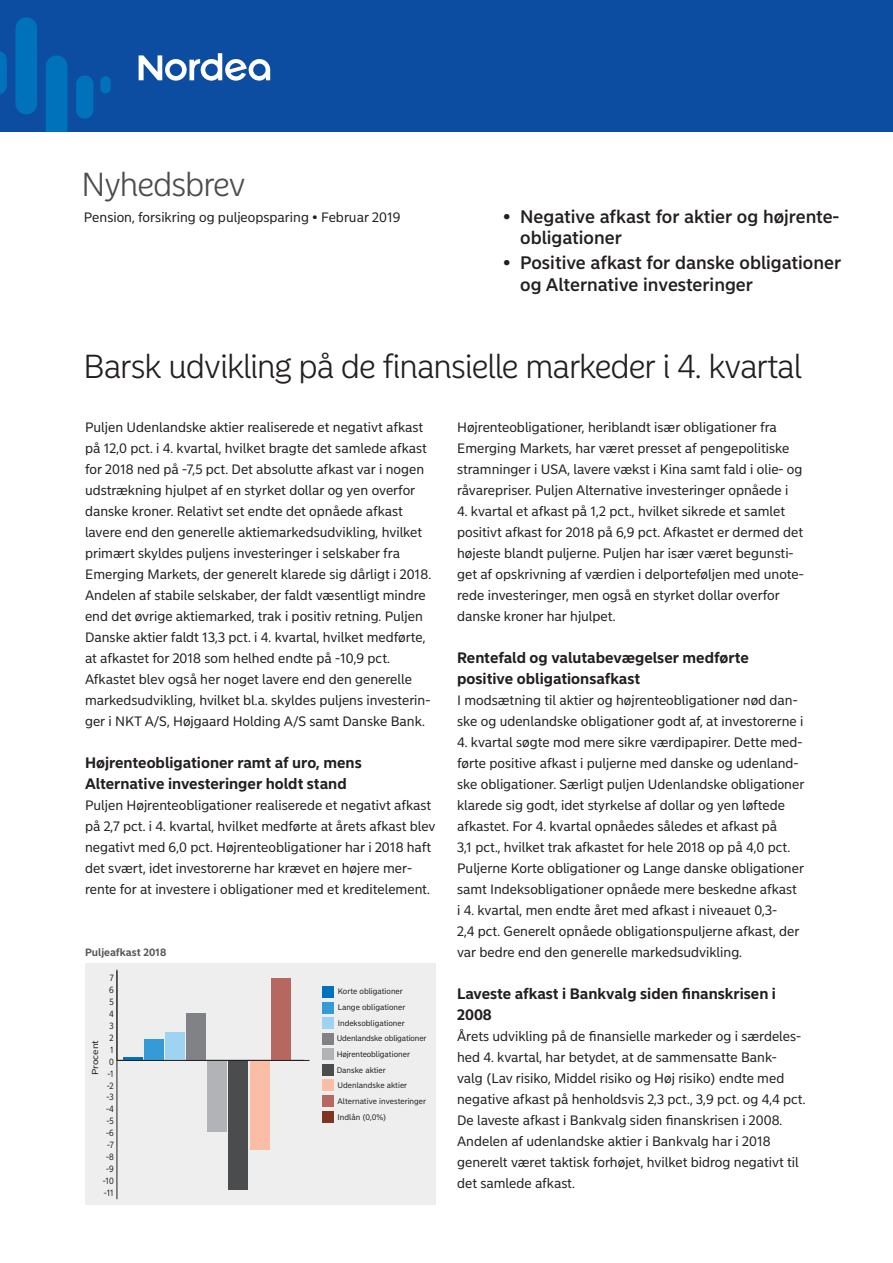
<style>
.page{position:relative;width:893px;height:1263px;background:#fff}
.page>*{position:absolute;margin:0;border:0;box-sizing:border-box;transform-origin:0 0}
.t1{font:300 33px "Nordea Sans Large";letter-spacing:-.01em;color:#231f20}
.t2{font:300 33px "Nordea Sans Large";letter-spacing:-.01em;color:#4b4c4d}
.t3{font:500 18px/21px "Nordea Sans Small";color:#231f20}
.t4{font:700 15px/21px "Nordea Sans Small";color:#231f20}
.t5{font:13.5px/21px "Nordea Sans Small";color:#231f20}
.t6{font:700 10.5px "Nordea Sans Small";color:#57585a}
.t7{font:9px/11.9px "Nordea Sans Small";color:#231f20;text-align:justify;scale:.9 1}
.t8{font:8.55px "Nordea Sans Small";color:#231f20;scale:1.17 1}
.t9{font:7.95px/15.8px "Nordea Sans Small";color:#231f20}
</style>
<div class="page">
<div style="left:0;top:0;width:893px;height:132px;background:#0d4da1"></div>
<svg style="left:139px;top:53px;width:131px;height:28px"></svg>
<svg style="left:0;top:51px;width:7px;height:43px"></svg>
<div style="left:100px;top:76px;width:11px;height:18px;background:#0072bc;border-radius:5px"></div>
<div style="left:76px;top:75px;width:17px;height:44px;background:#0072bc;border-radius:9px"></div>
<div style="left:15px;top:17px;width:22px;height:97px;background:#0072bc;border-radius:11px"></div>
<div style="left:46px;top:55px;width:21px;height:77px;background:#0072bc"></div>
<div style="left:85px;top:963px;width:351px;height:242px;background:#eeeeef"></div>
<div style="left:322px;top:1080px;width:12px;height:11px;background:#fabda6"></div>
<div style="left:322px;top:1095px;width:12px;height:12px;background:#b66860"></div>
<div style="left:322px;top:1111px;width:12px;height:11px;background:#803522"></div>
<div style="left:322px;top:986px;width:12px;height:12px;background:#0072bc"></div>
<div style="left:322px;top:1002px;width:12px;height:11px;background:#359bd6"></div>
<div style="left:322px;top:1017px;width:12px;height:12px;background:#9ed3f1"></div>
<div style="left:322px;top:1033px;width:12px;height:11px;background:#808285"></div>
<div style="left:322px;top:1048px;width:12px;height:12px;background:#b2b3b7"></div>
<div style="left:322px;top:1064px;width:12px;height:12px;background:#4b4c4d"></div>
<hr style="left:117px;top:969px;width:1px;height:230px;background:#231f20">
<div style="left:271px;top:978px;width:19px;height:82px;background:#b66860"></div>
<div style="left:250px;top:1060px;width:19px;height:89px;background:#fabda6"></div>
<div style="left:229px;top:1060px;width:19px;height:130px;background:#4b4c4d"></div>
<div style="left:208px;top:1060px;width:19px;height:72px;background:#b2b3b7"></div>
<div style="left:187px;top:1013px;width:19px;height:47px;background:#808285"></div>
<div style="left:165px;top:1032px;width:19px;height:28px;background:#9ed3f1"></div>
<div style="left:144px;top:1039px;width:19px;height:21px;background:#359bd6"></div>
<hr style="left:123px;top:1057px;width:19px;height:3px;background:#0072bc">
<hr style="left:117px;top:1060px;width:192px;height:1px;background:#231f20">
<h1 class="t2" style="left:82px;top:165px;width:165px">Nyhedsbrev</h1>
<p class="t5" style="left:84px;top:207px;width:318px">Pension, forsikring og puljeopsparing • Februar 2019</p>
<h2 class="t3" style="left:520px;top:207px;width:321px;text-indent:-17px">• Negative afkast for aktier og højrente&shy;obligationer</h2>
<h2 class="t3" style="left:520px;top:253px;width:322px;text-indent:-17px">• Positive afkast for danske obligationer og Alternative investeringer</h2>
<h1 class="t1" style="left:84px;top:347px;width:719px">Barsk udvikling på de finansielle markeder i 4. kvartal</h1>
<p class="t5" style="left:457px;top:417px;width:347px">Højrenteobligationer, heriblandt især obligationer fra Emerging Markets, har været presset af pengepolitiske stramninger i USA, lavere vækst i Kina samt fald i olie- og råvarepriser. Puljen Alternative investeringer opnåede i</p>
<p class="t5" style="left:457px;top:501px;width:347px">4. kvartal et afkast på 1,2 pct., hvilket sikrede et samlet positivt afkast for 2018 på 6,9 pct. Afkastet er dermed det højeste blandt puljerne. Puljen har især været begunsti&shy;get af opskrivning af værdien i delporteføljen med unote&shy;rede investeringer, men også en styrket dollar overfor danske kroner har hjulpet.</p>
<p class="t4" style="left:457px;top:647px;width:293px">Rentefald og valutabevægelser medførte positive obligationsafkast</p>
<p class="t5" style="left:457px;top:690px;width:348px">I modsætning til aktier og højrenteobligationer nød dan&shy;ske og udenlandske obligationer godt af, at investorerne i</p>
<p class="t5" style="left:457px;top:732px;width:349px">4. kvartal søgte mod mere sikre værdipapirer. Dette med&shy;førte positive afkast i puljerne med danske og udenland&shy;ske obligationer. Særligt puljen Udenlandske obligationer klarede sig godt, idet styrkelse af dollar og yen løftede afkastet. For 4. kvartal opnåedes således et afkast på<br>3,1 pct., hvilket trak afkastet for hele 2018 op på 4,0 pct.<br>Puljerne Korte obligationer og Lange danske obligationer samt Indeksobligationer opnåede mere beskedne afkast<br>i 4. kvartal, men endte året med afkast i niveauet 0,3-<br>2,4 pct. Generelt opnåede obligationspuljerne afkast, der var bedre end den generelle markedsudvikling.</p>
<p class="t4" style="left:457px;top:983px;width:320px">Laveste afkast i Bankvalg siden finanskrisen i<br>2008</p>
<p class="t5" style="left:457px;top:1026px;width:350px">Årets udvikling på de finansielle markeder og i særdeles&shy;hed 4. kvartal, har betydet, at de sammensatte Bank&shy;valg (Lav risiko, Middel risiko og Høj risiko) endte med negative afkast på henholdsvis 2,3 pct., 3,9 pct. og 4,4 pct.<br>De laveste afkast i Bankvalg siden finanskrisen i 2008.<br>Andelen af udenlandske aktier i Bankvalg har i 2018 generelt været taktisk forhøjet, hvilket bidrog negativt til det samlede afkast.</p>
<p class="t5" style="left:85px;top:417px;width:348px">Puljen Udenlandske aktier realiserede et negativt afkast på 12,0 pct. i 4. kvartal, hvilket bragte det samlede afkast for 2018 ned på -7,5 pct. Det absolutte afkast var i nogen udstrækning hjulpet af en styrket dollar og yen overfor danske kroner. Relativt set endte det opnåede afkast lavere end den generelle aktiemarkedsudvikling, hvilket primært skyldes puljens investeringer i selskaber fra Emerging Markets, der generelt klarede sig dårligt i 2018.<br>Andelen af stabile selskaber, der faldt væsentligt mindre end det øvrige aktiemarked, trak i positiv retning. Puljen Danske aktier faldt 13,3 pct. i 4. kvartal, hvilket medførte, at afkastet for 2018 som helhed endte på -10,9 pct.<br>Afkastet blev også her noget lavere end den generelle markedsudvikling, hvilket bl.a. skyldes puljens investerin&shy;ger i NKT A/S, Højgaard Holding A/S samt Danske Bank.</p>
<p class="t4" style="left:85px;top:752px;width:278px">Højrenteobligationer ramt af uro, mens<br>Alternative investeringer holdt stand</p>
<p class="t5" style="left:85px;top:795px;width:352px">Puljen Højrenteobligationer realiserede et negativt afkast på 2,7 pct. i 4. kvartal, hvilket medførte at årets afkast blev negativt med 6,0 pct. Højrenteobligationer har i 2018 haft det svært, idet investorerne har krævet en højere mer&shy;rente for at investere i obligationer med et kreditelement.</p>
<p class="t7" style="left:105px;top:722px;width:11px">28</p>
<p class="t7" style="left:105px;top:758px;width:11px">25</p>
<p class="t7" style="left:105px;top:782px;width:11px">23<br>22<br>21<br>20<br>19<br>18</p>
<p class="t7" style="left:106px;top:865px;width:11px">16<br>15<br>14</p>
<p class="t6" style="left:85px;top:946px;width:83px">Puljeafkast 2018</p>
<p class="t7" style="left:109px;top:948px;width:7px">9</p>
<p class="t7" style="left:103px;top:972px;width:14px;text-align:right">7<br>6<br>5<br>4<br>3<br>2<br>1<br>0 -1 -2 -3 -4 -5 -6 -7 -8 -9 -10 -11</p>
<p class="t9" style="left:337px;top:984px;width:91px">Korte obligationer<br>Lange obligationer<br>Indeksobligationer<br>Udenlandske obligationer<br>Højrenteobligationer<br>Danske aktier</p>
<p class="t8" style="left:90px;top:1075px;width:31px;rotate:-90deg">Procent</p>
<p class="t9" style="left:338px;top:1077px;width:90px">Udenlandske aktier<br>Alternative investeringer<br>Indlån (0,0%)</p>
</div>
